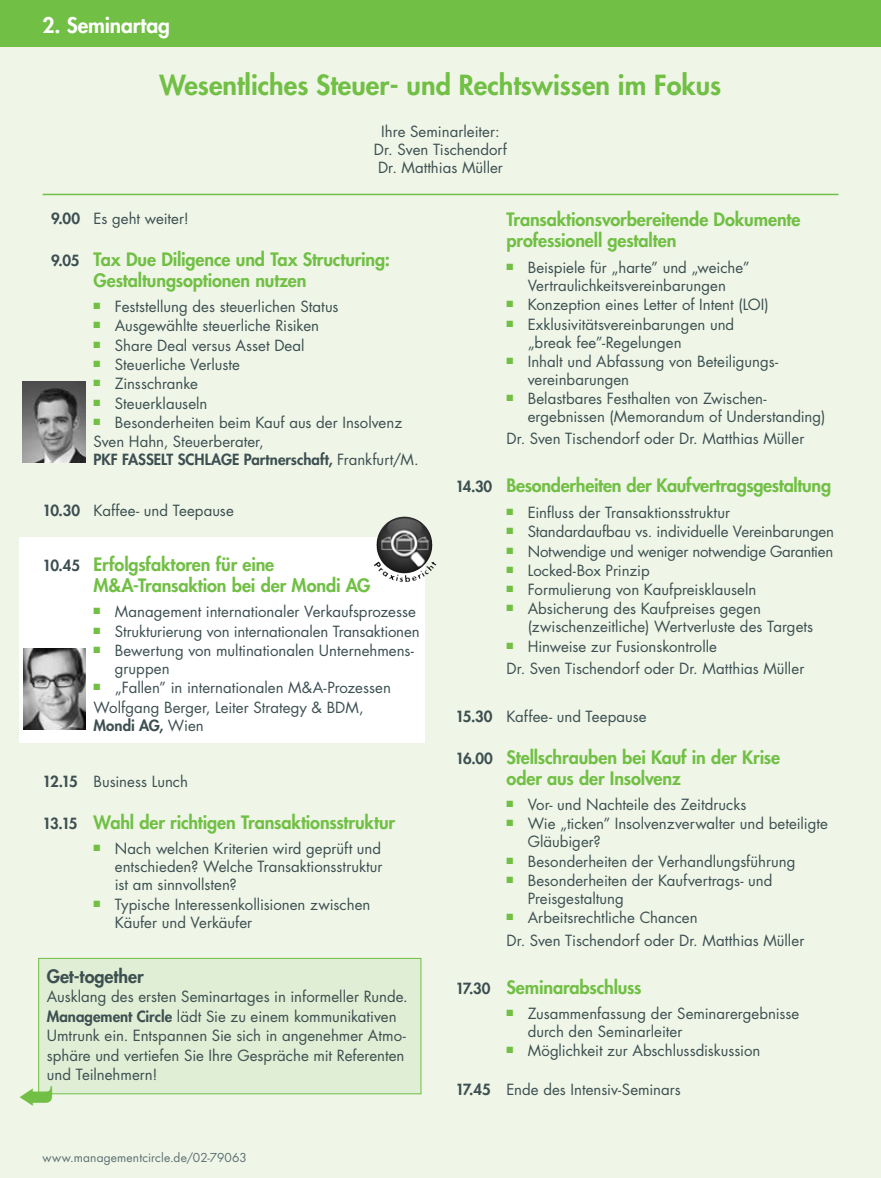
<style>
.page{position:relative;width:881px;height:1178px;background:#fff}
.page>*{position:absolute;margin:0;border:0;box-sizing:border-box;transform-origin:0 0}
.AbsatzProgrammTagMot{font:800 27px "Futura Std";color:#71bf44}
.AbsatzProgrammBalken{font:800 21px "Futura Std";letter-spacing:-.005em;color:#fff}
.AbsatzProgrammTagAbl{font:800 18px/21px "Futura Std";letter-spacing:-.01em;color:#71bf44}
.AbsatzProgrammTagEve{font:800 18px "Futura Std";letter-spacing:-.005em;color:#3d4f51}
.AbsatzProgrammTagAbl-2{font:15px/18px "Futura Std";color:#3d4f51}
.AbsatzProgrammTagEve-2{font:15px/19.5px "Futura Std";color:#3d4f51}
.AbsatzProgrammTagLei{font:15px "Futura Std";color:#3d4f51}
.AbsatzProgrammTagAbl-3{font:15px "Futura Std";letter-spacing:-.02em;color:#3d4f51}
.AbsatzProgrammFooter{font:12px "Futura Std";letter-spacing:.01em;color:#5e7073}
.s1{font-weight:800}
.s2{font-size:15px;color:#3d4f51}
</style>
<div class="page">
<div style="left:0;top:0;width:880px;height:1178px;background:#eff6e8"></div>
<div style="left:0;top:0;width:880px;height:47px;background:#71bf44"></div>
<hr style="left:43px;top:194px;width:795px;height:1px;background:#71bf44">
<div style="left:38px;top:958px;width:383px;height:136px;background:#dfeed4"></div>
<div style="left:19px;top:537px;width:405px;height:206px;background:#fff"></div>
<svg style="left:23px;top:648px;width:1px;height:81px"></svg>
<img style="left:24px;top:648px;width:62px;height:81px">
<img style="left:376px;top:516px;width:26px;height:55px">
<img style="left:22px;top:381px;width:64px;height:81px">
<svg style="left:38px;top:1086px;width:14px;height:9px"></svg>
<p class="AbsatzProgrammBalken" style="left:43px;top:12px;width:129px">2. Seminartag</p>
<p class="AbsatzProgrammTagMot" style="left:160px;top:68px;width:563px">Wesentliches Steuer- und Rechtswissen im Fokus</p>
<p class="AbsatzProgrammTagLei" style="left:381px;top:122px;width:120px">Ihre Seminarleiter:</p>
<p class="AbsatzProgrammTagLei" style="left:374px;top:140px;width:134px">Dr. Sven Tischendorf</p>
<p class="AbsatzProgrammTagLei" style="left:378px;top:158px;width:126px">Dr. Matthias Müller</p>
<p class="AbsatzProgrammTagAbl-2" style="left:51px;top:210px;width:139px"><span class="s1">9.00</span> Es geht weiter!</p>
<p class="AbsatzProgrammTagAbl" style="left:94px;top:248px;width:298px;text-indent:-42px"><span class="s2">9.05</span> Tax Due Diligence und Tax Structuring:<br>Gestaltungsoptionen nutzen</p>
<p class="AbsatzProgrammTagAbl-2" style="left:94px;top:298px;width:246px"><sup>■</sup> Feststellung des steuerlichen Status</p>
<p class="AbsatzProgrammTagAbl-2" style="left:94px;top:317px;width:227px"><sup>■</sup> Ausgewählte steuerliche Risiken</p>
<p class="AbsatzProgrammTagAbl-2" style="left:94px;top:336px;width:212px"><sup>■</sup> Share Deal versus Asset Deal</p>
<p class="AbsatzProgrammTagAbl-2" style="left:94px;top:356px;width:148px"><sup>■</sup> Steuerliche Verluste</p>
<p class="AbsatzProgrammTagAbl-2" style="left:94px;top:375px;width:106px"><sup>■</sup> Zinsschranke</p>
<p class="AbsatzProgrammTagAbl-2" style="left:94px;top:394px;width:115px"><sup>■</sup> Steuerklauseln</p>
<p class="AbsatzProgrammTagAbl-2" style="left:94px;top:413px;width:310px"><sup>■</sup> Besonderheiten beim Kauf aus der Insolvenz</p>
<p class="AbsatzProgrammTagAbl-2" style="left:94px;top:433px;width:326px">Sven Hahn, Steuerberater,<br><span class="s1">PKF FASSELT SCHLAGE Partnerschaft,</span> Frankfurt/M.</p>
<p class="AbsatzProgrammTagAbl-2" style="left:43px;top:502px;width:193px"><span class="s1">10.30</span> Kaffee- und Teepause</p>
<p class="AbsatzProgrammTagAbl" style="left:94px;top:554px;width:278px;text-indent:-51px"><span class="s2">10.45</span> Erfolgsfaktoren für eine<br>M&amp;A-Transaktion bei der Mondi AG</p>
<p class="AbsatzProgrammTagAbl-2" style="left:94px;top:603px;width:324px"><sup>■</sup> Management internationaler Verkaufsprozesse</p>
<p class="AbsatzProgrammTagAbl-2" style="left:94px;top:622px;width:327px"><sup>■</sup> Strukturierung von internationalen Transaktionen</p>
<p class="AbsatzProgrammTagAbl-2" style="left:115px;top:642px;width:300px;text-indent:-21px"><sup>■</sup> Bewertung von multinationalen Unternehmens&shy;gruppen</p>
<p class="AbsatzProgrammTagAbl-2" style="left:94px;top:679px;width:299px"><sup>■</sup> „Fallen” in internationalen M&amp;A-Prozessen</p>
<p class="AbsatzProgrammTagAbl-2" style="left:94px;top:698px;width:271px">Wolfgang Berger, Leiter Strategy &amp; BDM,<br><span class="s1">Mondi AG,</span> Wien</p>
<p class="AbsatzProgrammTagAbl-2" style="left:43px;top:773px;width:147px"><span class="s1">12.15</span> Business Lunch</p>
<p class="AbsatzProgrammTagAbl" style="left:43px;top:811px;width:354px"><span class="s2">13.15</span> Wahl der richtigen Transaktionsstruktur</p>
<p class="AbsatzProgrammTagAbl-2" style="left:115px;top:840px;width:269px;text-align:justify;text-indent:-21px"><sup>■</sup> Nach welchen Kriterien wird geprüft und entschieden? Welche Transaktionsstruktur ist am sinnvollsten?</p>
<p class="AbsatzProgrammTagAbl-2" style="left:115px;top:895px;width:257px;text-indent:-21px"><sup>■</sup> Typische Interessenkollisionen zwischen<br>Käufer und Verkäufer</p>
<p class="AbsatzProgrammTagEve" style="left:47px;top:964px;width:98px">Get-together</p>
<p class="AbsatzProgrammTagEve-2" style="left:47px;top:987px;width:362px">Ausklang des ersten Seminartages in informeller Runde.<br><span class="s1">Management Circle</span> lädt Sie zu einem kommunikativen Umtrunk ein. Entspannen Sie sich in angenehmer Atmo&shy;sphäre und vertiefen Sie Ihre Gespräche mit Referenten und Teilnehmern!</p>
<p class="AbsatzProgrammFooter" style="left:43px;top:1150px;width:206px">www.managementcircle.de/02-79063</p>
<p class="AbsatzProgrammTagAbl" style="left:506px;top:209px;width:295px">Transaktionsvorbereitende Dokumente professionell gestalten</p>
<p class="AbsatzProgrammTagAbl-2" style="left:506px;top:259px;width:244px;text-align:center"><sup>■</sup> Beispiele für „harte” und „weiche”<br>Vertraulichkeitsvereinbarungen</p>
<p class="AbsatzProgrammTagAbl-2" style="left:506px;top:296px;width:264px"><sup>■</sup> Konzeption eines Letter of Intent (LOI)</p>
<p class="AbsatzProgrammTagAbl-2" style="left:527px;top:315px;width:208px;text-indent:-21px"><sup>■</sup> Exklusivitätsvereinbarungen und „break fee”-Regelungen</p>
<p class="AbsatzProgrammTagAbl-2" style="left:527px;top:353px;width:252px;text-indent:-21px"><sup>■</sup> Inhalt und Abfassung von Beteiligungs&shy;vereinbarungen</p>
<p class="AbsatzProgrammTagAbl-2" style="left:527px;top:390px;width:299px;text-indent:-21px"><sup>■</sup> Belastbares Festhalten von Zwischen&shy;ergebnissen (Memorandum of Understanding)</p>
<p class="AbsatzProgrammTagAbl-2" style="left:506px;top:430px;width:299px">Dr. Sven Tischendorf oder Dr. Matthias Müller</p>
<p class="AbsatzProgrammTagAbl" style="left:455px;top:475px;width:377px"><span class="s2">14.30</span> Besonderheiten der Kaufvertragsgestaltung</p>
<p class="AbsatzProgrammTagAbl-2" style="left:506px;top:504px;width:225px"><sup>■</sup> Einfluss der Transaktionsstruktur</p>
<p class="AbsatzProgrammTagAbl-2" style="left:506px;top:523px;width:329px"><sup>■</sup> Standardaufbau vs. individuelle Vereinbarungen</p>
<p class="AbsatzProgrammTagAbl-3" style="left:506px;top:541px;width:328px"><sup>■</sup> Notwendige und weniger notwendige Garantien</p>
<p class="AbsatzProgrammTagAbl-2" style="left:506px;top:561px;width:145px"><sup>■</sup> Locked-Box Prinzip</p>
<p class="AbsatzProgrammTagAbl-2" style="left:506px;top:581px;width:251px"><sup>■</sup> Formulierung von Kaufpreisklauseln</p>
<p class="AbsatzProgrammTagAbl-2" style="left:527px;top:600px;width:287px;text-indent:-21px"><sup>■</sup> Absicherung des Kaufpreises gegen (zwischenzeitliche) Wertverluste des Targets</p>
<p class="AbsatzProgrammTagAbl-2" style="left:506px;top:637px;width:212px"><sup>■</sup> Hinweise zur Fusionskontrolle</p>
<p class="AbsatzProgrammTagAbl-2" style="left:506px;top:660px;width:299px">Dr. Sven Tischendorf oder Dr. Matthias Müller</p>
<p class="AbsatzProgrammTagAbl-2" style="left:455px;top:708px;width:193px"><span class="s1">15.30</span> Kaffee- und Teepause</p>
<p class="AbsatzProgrammTagAbl" style="left:506px;top:746px;width:275px;text-indent:-51px"><span class="s2">16.00</span> Stellschrauben bei Kauf in der Krise oder aus der Insolvenz</p>
<p class="AbsatzProgrammTagAbl-2" style="left:506px;top:796px;width:241px"><sup>■</sup> Vor- und Nachteile des Zeitdrucks</p>
<p class="AbsatzProgrammTagAbl-2" style="left:527px;top:815px;width:301px;text-indent:-21px"><sup>■</sup> Wie „ticken” Insolvenzverwalter und beteiligte<br>Gläubiger?</p>
<p class="AbsatzProgrammTagAbl-2" style="left:506px;top:852px;width:290px"><sup>■</sup> Besonderheiten der Verhandlungsführung</p>
<p class="AbsatzProgrammTagAbl-2" style="left:527px;top:872px;width:246px;text-indent:-21px"><sup>■</sup> Besonderheiten der Kaufvertrags- und<br>Preisgestaltung</p>
<p class="AbsatzProgrammTagAbl-2" style="left:506px;top:909px;width:193px"><sup>■</sup> Arbeitsrechtliche Chancen</p>
<p class="AbsatzProgrammTagAbl-2" style="left:506px;top:931px;width:299px">Dr. Sven Tischendorf oder Dr. Matthias Müller</p>
<p class="AbsatzProgrammTagAbl" style="left:455px;top:976px;width:188px"><span class="s2">17.30</span> Seminarabschluss</p>
<p class="AbsatzProgrammTagAbl-2" style="left:527px;top:1005px;width:273px;text-indent:-21px"><sup>■</sup> Zusammenfassung der Seminarergebnisse durch den Seminarleiter</p>
<p class="AbsatzProgrammTagAbl-2" style="left:506px;top:1042px;width:255px"><sup>■</sup> Möglichkeit zur Abschlussdiskussion</p>
<p class="AbsatzProgrammTagAbl-2" style="left:455px;top:1081px;width:227px"><span class="s1">17.45</span> Ende des Intensiv-Seminars</p>
</div>
